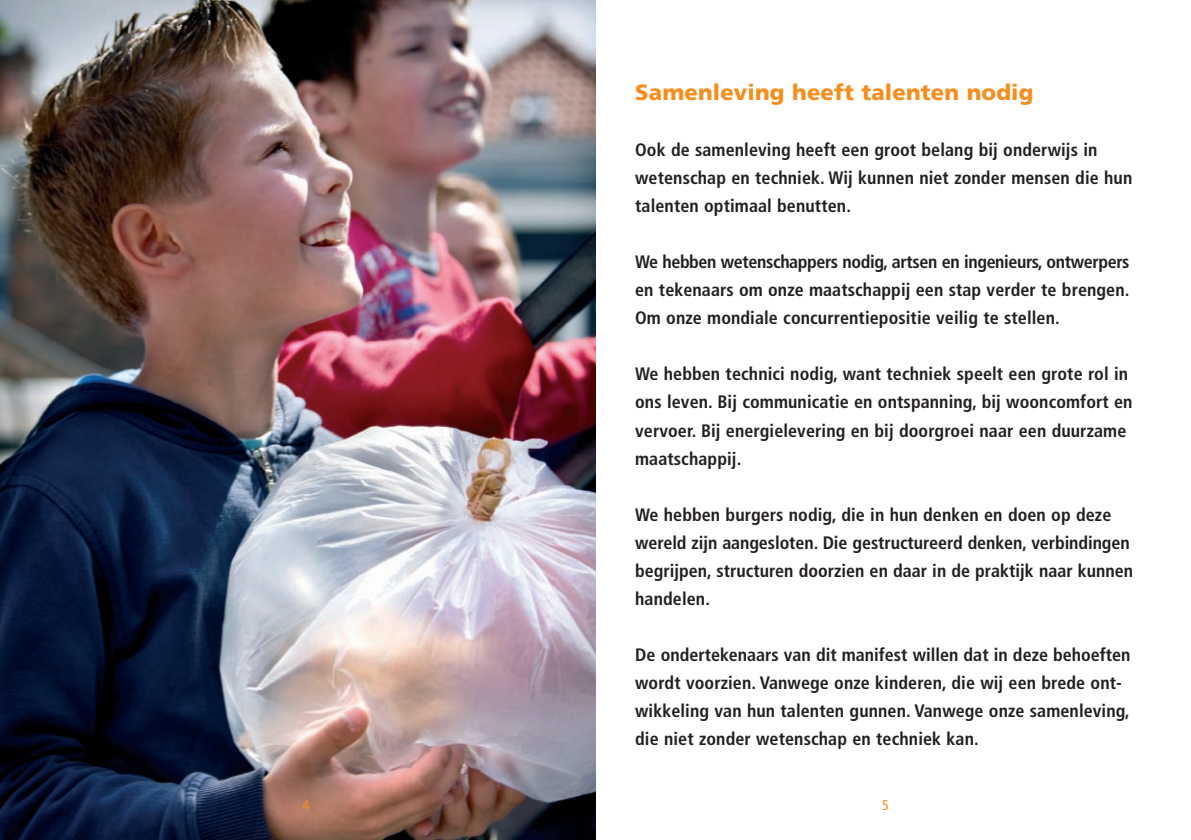
<style>
.page{position:relative;width:1191px;height:840px;background:#fff}
.page>*{position:absolute;margin:0;border:0;box-sizing:border-box;transform-origin:0 0}
.t1{font:900 22px "Frutiger";letter-spacing:.005em;color:#f68e1e}
.t2{font:700 condensed 18px/28px "Frutiger";letter-spacing:.005em;color:#231f20}
.t3{font:condensed 14px "Frutiger";color:#f68e1e}
</style>
<div class="page">
<img style="left:0;top:0;width:595px;height:839px">
<p class="t1" style="left:635px;top:84px;width:400px">Samenleving heeft talenten nodig</p>
<p class="t2" style="left:635px;top:137px;width:498px">Ook de samenleving heeft een groot belang bij onderwijs in wetenschap en techniek. Wij kunnen niet zonder mensen die hun talenten optimaal benutten.</p>
<p class="t2" style="left:635px;top:249px;width:496px;text-align:justify">We hebben wetenschappers nodig, artsen en ingenieurs, ontwerpers en tekenaars om onze maatschappij een stap verder te brengen.<br>Om onze mondiale concurrentiepositie veilig te stellen.</p>
<p class="t2" style="left:635px;top:361px;width:499px">We hebben technici nodig, want techniek speelt een grote rol in ons leven. Bij communicatie en ontspanning, bij wooncomfort en vervoer. Bij energielevering en bij doorgroei naar een duurzame maatschappij.</p>
<p class="t2" style="left:635px;top:501px;width:499px">We hebben burgers nodig, die in hun denken en doen op deze wereld zijn aangesloten. Die gestructureerd denken, verbindingen begrijpen, structuren doorzien en daar in de praktijk naar kunnen handelen.</p>
<p class="t2" style="left:635px;top:641px;width:497px">De ondertekenaars van dit manifest willen dat in deze behoeften wordt voorzien. Vanwege onze kinderen, die wij een brede ont&shy;wikkeling van hun talenten gunnen. Vanwege onze samenleving, die niet zonder wetenschap en techniek kan.</p>
<p class="t3" style="left:303px;top:798px;width:8px">4</p>
<p class="t3" style="left:882px;top:798px;width:8px">5</p>
</div>
